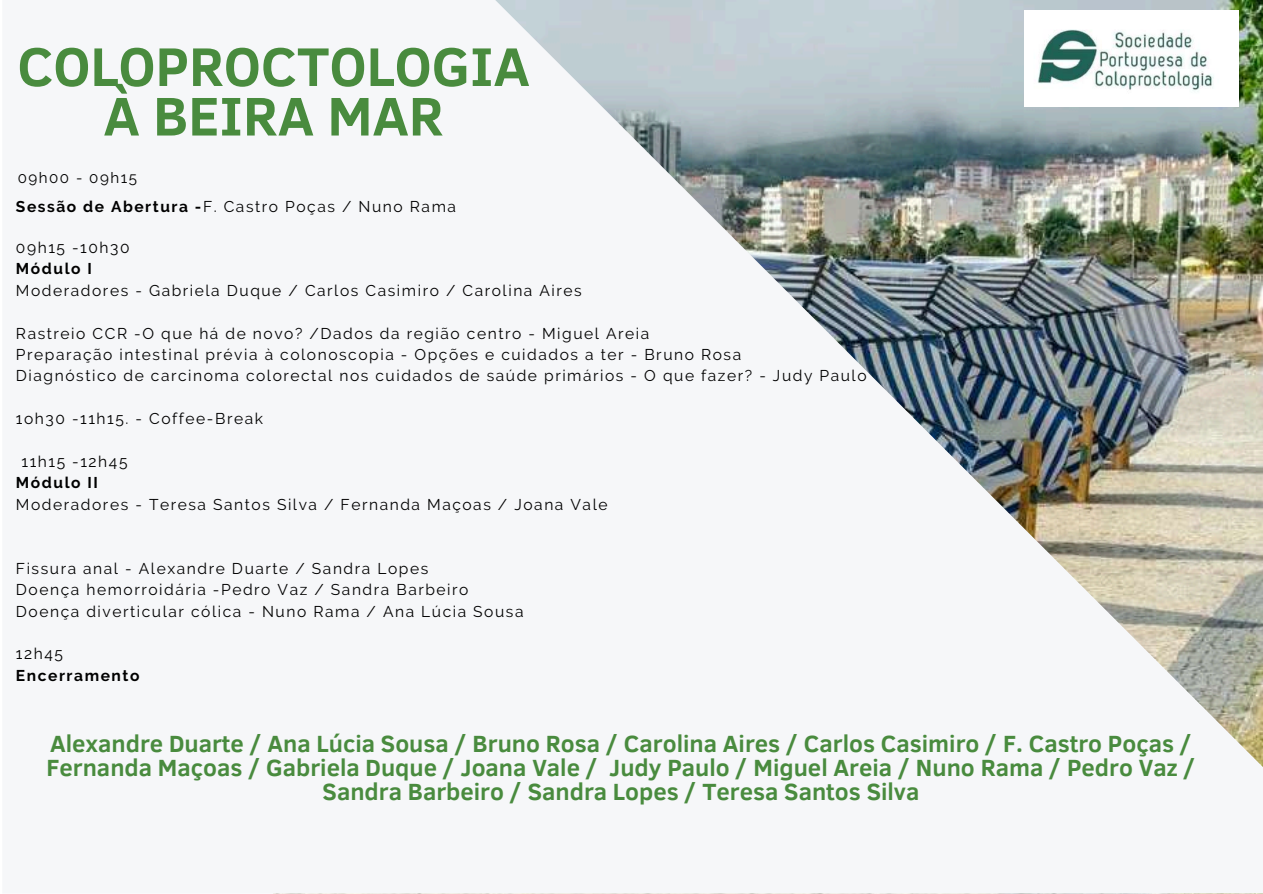
<style>
.page{position:relative;width:1263px;height:894px;background:#fff}
.page>*{position:absolute;margin:0;border:0;box-sizing:border-box;transform-origin:0 0}
.t1{font:700 55.5px/49.5px "Clear Sans";color:#498b3e;text-align:center}
.t2{font:700 24px/23.7px "Clear Sans";color:#498b3e;text-align:center}
.t3{font:15.6px/21.3px "Raleway";letter-spacing:.1em;color:#000}
.t4{font:700 15.6px "Raleway";letter-spacing:.1em;color:#000}
.t5{font:15.15px "Raleway";letter-spacing:.1em;color:#000}
.s1{font-weight:700}
</style>
<div class="page">
<img style="left:495px;top:0;width:768px;height:767px">
<img style="left:1024px;top:11px;width:215px;height:96px">
<h1 class="t1" style="left:17px;top:39px;width:514px">COLOPROCTOLOGIA<br>À BEIRA MAR</h1>
<p class="t5" style="left:18px;top:168px;width:121px">09h00 - 09h15</p>
<p class="t3" style="left:16px;top:196px;width:442px"><span class="s1">Sessão de Abertura -</span>F. Castro Poças / Nuno Rama</p>
<p class="t3" style="left:16px;top:237px;width:115px">09h15 -10h30</p>
<p class="t4" style="left:16px;top:259px;width:77px">Módulo I</p>
<p class="t3" style="left:16px;top:279px;width:567px">Moderadores - Gabriela Duque / Carlos Casimiro / Carolina Aires</p>
<p class="t3" style="left:16px;top:322px;width:852px">Rastreio CCR -O que há de novo? /Dados da região centro - Miguel Areia<br>Preparação intestinal prévia à colonoscopia - Opções e cuidados a ter - Bruno Rosa<br>Diagnóstico de carcinoma colorectal nos cuidados de saúde primários - O que fazer? - Judy Paulo</p>
<p class="t3" style="left:16px;top:408px;width:249px">1oh30 -11h15. - Coffee-Break</p>
<p class="t3" style="left:21px;top:450px;width:107px">11h15 -12h45</p>
<p class="t4" style="left:16px;top:473px;width:83px">Módulo II</p>
<p class="t3" style="left:16px;top:493px;width:593px">Moderadores - Teresa Santos Silva / Fernanda Maçoas / Joana Vale</p>
<p class="t3" style="left:16px;top:557px;width:509px">Fissura anal - Alexandre Duarte / Sandra Lopes<br>Doença hemorroidária -Pedro Vaz / Sandra Barbeiro<br>Doença diverticular cólica - Nuno Rama / Ana Lúcia Sousa</p>
<p class="t3" style="left:16px;top:643px;width:49px">12h45</p>
<p class="t4" style="left:16px;top:666px;width:125px">Encerramento</p>
<p class="t2" style="left:47px;top:730px;width:1150px">Alexandre Duarte / Ana Lúcia Sousa / Bruno Rosa / Carolina Aires / Carlos Casimiro / F. Castro Poças /<br>Fernanda Maçoas / Gabriela Duque / Joana Vale / Judy Paulo / Miguel Areia / Nuno Rama / Pedro Vaz /<br>Sandra Barbeiro / Sandra Lopes / Teresa Santos Silva</p>
</div>
